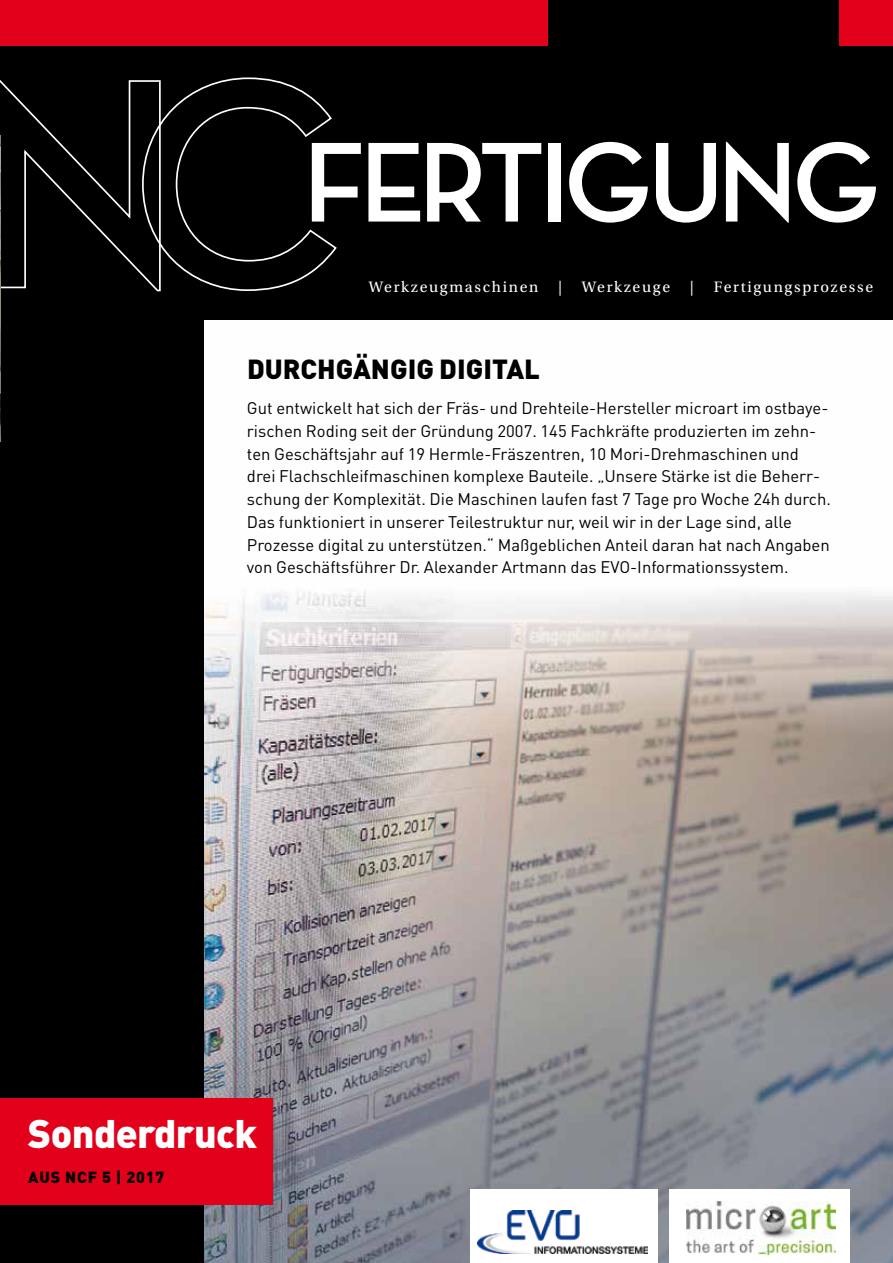
<style>
.page{position:relative;width:893px;height:1263px;background:#000}
.page>*{position:absolute;margin:0;border:0;box-sizing:border-box;transform-origin:0 0}
.t1{font:115.65px "Neutraface Display Bold Alt";letter-spacing:-.05em;color:#fff}
.t2{font:900 39.45px "DINOT";letter-spacing:-.015em;color:#fff}
.t3{font:900 27.3px "DINOT";color:#000}
.t4{font:16.65px/22.8px "DINOT";color:#000}
.t5{font:15.9px "Utopia Std";letter-spacing:.105em;color:#fff}
.t6{font:900 15.9px "DINOT";letter-spacing:.06em;color:#000}
</style>
<div class="page">
<svg style="left:0;top:77px;width:337px;height:215px"></svg>
<div style="left:0;top:0;width:548px;height:45px;background:#e2001a"></div>
<div style="left:840px;top:0;width:53px;height:45px;background:#e2001a"></div>
<img style="left:204px;top:755px;width:689px;height:508px">
<div style="left:0;top:1099px;width:273px;height:106px;background:#e2001a"></div>
<div style="left:669px;top:1189px;width:181px;height:74px;background:#fff"></div>
<img style="left:686px;top:1201px;width:150px;height:53px">
<div style="left:470px;top:1189px;width:188px;height:74px;background:#fff"></div>
<img style="left:477px;top:1210px;width:170px;height:43px">
<img style="left:0;top:135px;width:1px;height:306px">
<img style="left:204px;top:320px;width:689px;height:435px">
<h1 class="t1" style="left:303px;top:118px;width:579px">FERTIGUNG</h1>
<p class="t5" style="left:369px;top:278px;width:171px">Werkzeugmaschinen</p>
<p class="t5" style="left:558px;top:278px;width:5px">|</p>
<p class="t5" style="left:582px;top:278px;width:90px">Werkzeuge</p>
<p class="t5" style="left:690px;top:278px;width:5px">|</p>
<p class="t5" style="left:714px;top:278px;width:161px">Fertigungsprozesse</p>
<h3 class="t3" style="left:247px;top:350px;width:294px">DURCHGÄNGIG DIGITAL</h3>
<p class="t4" style="left:247px;top:396px;width:585px">Gut entwickelt hat sich der Fräs- und Drehteile-Hersteller microart im ostbaye&shy;rischen Roding seit der Gründung 2007. 145 Fachkräfte produzierten im zehn&shy;ten Geschäftsjahr auf 19 Hermle-Fräszentren, 10 Mori-Drehmaschinen und drei Flachschleifmaschinen komplexe Bauteile. „Unsere Stärke ist die Beherr&shy;schung der Komplexität. Die Maschinen laufen fast 7 Tage pro Woche 24h durch.<br>Das funktioniert in unserer Teilestruktur nur, weil wir in der Lage sind, alle Prozesse digital zu unterstützen.“ Maßgeblichen Anteil daran hat nach Angaben von Geschäftsführer Dr. Alexander Artmann das EVO-Informationssystem.</p>
<h2 class="t2" style="left:28px;top:1107px;width:231px">Sonderdruck</h2>
<p class="t6" style="left:28px;top:1167px;width:138px">AUS NCF 5 | 2017</p>
</div>
